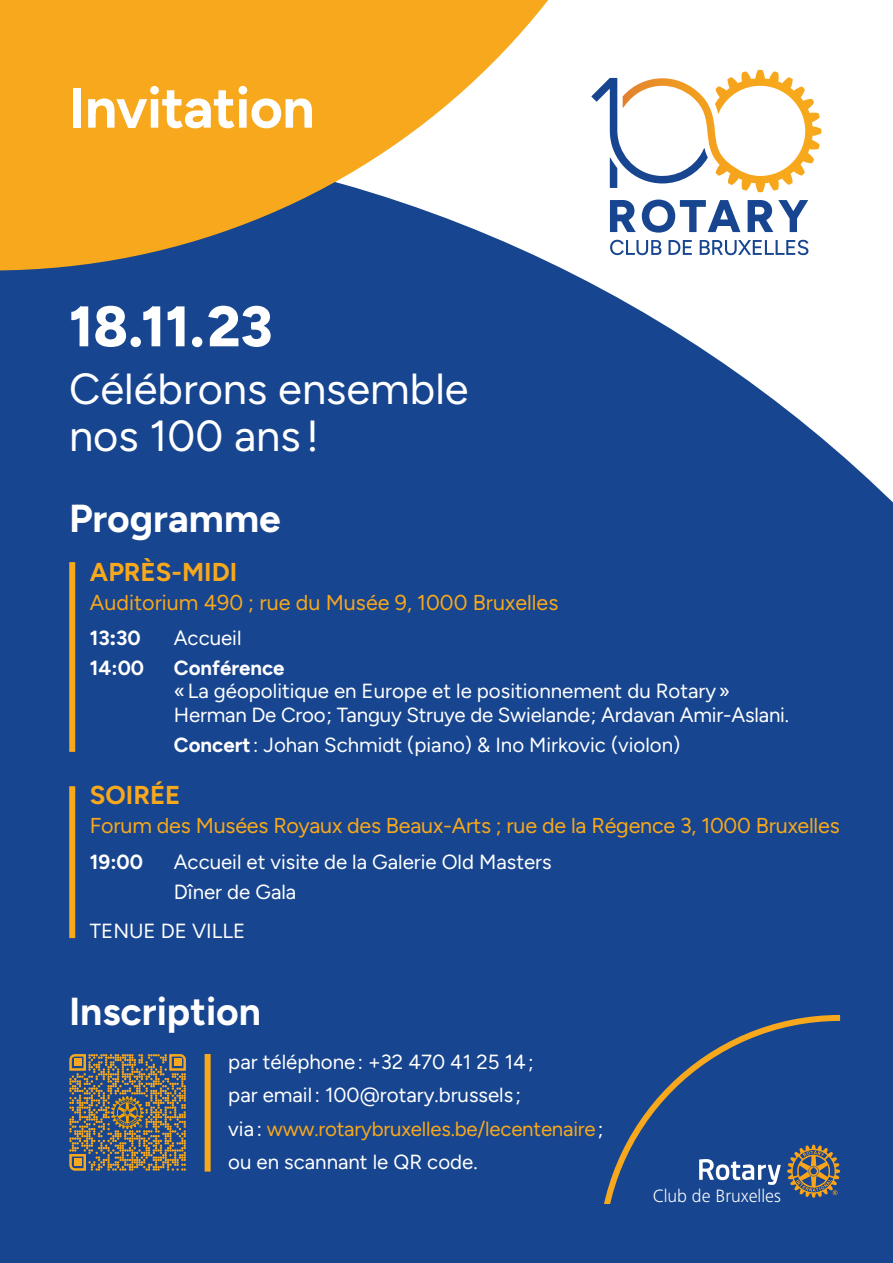
<style>
.page{position:relative;width:893px;height:1263px;background:#fff}
.page>*{position:absolute;margin:0;border:0;box-sizing:border-box;transform-origin:0 0}
.Paragraph_Style_4{font:700 57px "Figtree";letter-spacing:-.01em;color:#fff}
.Paragraph_Style_4-2{font:800 57px "Figtree";color:#fff}
.Paragraph_Style_4-3{font:43.5px "Figtree";color:#fff}
.Texte_100{font:700 39px "Figtree";color:#fff}
.Titres_prog{font:700 25.8px "Figtree";color:#f7a81c}
.Style_de_paragraphe{font:21.6px "Figtree";letter-spacing:-.01em;color:#f7a81c}
.Style_de_paragraphe-2{font:20.4px/23.7px "Figtree";color:#fff}
.Style_de_paragraphe-3{font:20.4px "Figtree";letter-spacing:-.01em;color:#f7a81c}
.Style_de_paragraphe-4{font:700 20.4px "Figtree";color:#fff}
.t1{font:300 18.6px "Frutiger Next LT";color:#fff}
.s1{font-family:"Work Sans"}
.s2{font-weight:700}
.s3{color:#fff}
</style>
<div class="page">
<div style="left:0;top:192px;width:893px;height:1071px;background:#17458f"></div>
<svg style="left:0;top:0;width:697px;height:270px;fill:#f7a81c"></svg>
<svg style="left:591px;top:70px;width:230px;height:122px"></svg>
<svg style="left:610px;top:200px;width:26px;height:32px"></svg>
<svg style="left:642px;top:200px;width:98px;height:33px"></svg>
<svg style="left:748px;top:200px;width:60px;height:32px"></svg>
<svg style="left:610px;top:240px;width:51px;height:15px"></svg>
<svg style="left:669px;top:240px;width:23px;height:15px"></svg>
<svg style="left:700px;top:240px;width:108px;height:15px"></svg>
<div style="left:69px;top:562px;width:6px;height:190px;background:#f7a81c"></div>
<div style="left:69px;top:786px;width:6px;height:152px;background:#f7a81c"></div>
<div style="left:205px;top:1054px;width:6px;height:117px;background:#f7a81c"></div>
<svg style="left:595px;top:1012px;width:251px;height:251px;background:#254c8a"></svg>
<div style="left:539px;top:1204px;width:124px;height:59px;background:#17458f"></div>
<svg style="left:69px;top:1054px;width:117px;height:117px;background:#6d6a61"></svg>
<p class="Paragraph_Style_4" style="left:69px;top:76px;width:247px">Invitation</p>
<p class="Paragraph_Style_4-2" style="left:69px;top:294px;width:205px">18.11.23</p>
<p class="Paragraph_Style_4-3" style="left:69px;top:365px;width:401px">Célébrons ensemble</p>
<p class="Paragraph_Style_4-3" style="left:69px;top:411px;width:252px">nos 100 ans !</p>
<p class="Texte_100" style="left:69px;top:496px;width:213px">Programme</p>
<p class="Titres_prog" style="left:90px;top:557px;width:149px">APRÈS-MIDI</p>
<p class="Style_de_paragraphe" style="left:90px;top:590px;width:470px">Auditorium 490 ; rue du Musée 9, 1000 Bruxelles</p>
<p class="Style_de_paragraphe-4" style="left:90px;top:626px;width:52px">13<span class="s1">:</span>30</p>
<p class="Style_de_paragraphe-2" style="left:174px;top:626px;width:69px">Accueil</p>
<p class="Style_de_paragraphe-4" style="left:90px;top:656px;width:56px">14:00</p>
<p class="Style_de_paragraphe-4" style="left:174px;top:656px;width:112px">Conférence</p>
<p class="Style_de_paragraphe-2" style="left:174px;top:679px;width:617px">«La géopolitique en Europe et le positionnement du Rotary»<br>Herman De Croo; Tanguy Struye de Swielande; Ardavan Amir-Aslani.</p>
<p class="Style_de_paragraphe-2" style="left:174px;top:733px;width:508px"><span class="s2">Concert</span> : Johan Schmidt (piano) &amp; Ino Mirkovic (violon)</p>
<p class="Titres_prog" style="left:90px;top:781px;width:92px">SOIRÉE</p>
<p class="Style_de_paragraphe" style="left:90px;top:814px;width:751px">Forum des Musées Royaux des Beaux-Arts ; rue de la Régence 3, 1000 Bruxelles</p>
<p class="Style_de_paragraphe-4" style="left:90px;top:851px;width:55px">19:00</p>
<p class="Style_de_paragraphe-2" style="left:174px;top:850px;width:379px">Accueil et visite de la Galerie Old Masters</p>
<p class="Style_de_paragraphe-2" style="left:174px;top:880px;width:124px">Dîner de Gala</p>
<p class="Style_de_paragraphe-2" style="left:90px;top:919px;width:157px">TENUE DE VILLE</p>
<p class="Texte_100" style="left:69px;top:990px;width:194px">Inscription</p>
<p class="Style_de_paragraphe-2" style="left:228px;top:1050px;width:307px">par téléphone: +32 470 41 25 14;</p>
<p class="Style_de_paragraphe-2" style="left:228px;top:1083px;width:294px">par email: 100@rotary.brussels ;</p>
<p class="Style_de_paragraphe-3" style="left:228px;top:1117px;width:377px"><span class="s3">via:</span> www.rotarybruxelles.be/lecentenaire<span class="s3">;</span></p>
<p class="Style_de_paragraphe-2" style="left:228px;top:1150px;width:251px">ou en scannant le QR code.</p>
<p class="t1" style="left:653px;top:1186px;width:130px">Club de Bruxelles</p>
</div>
